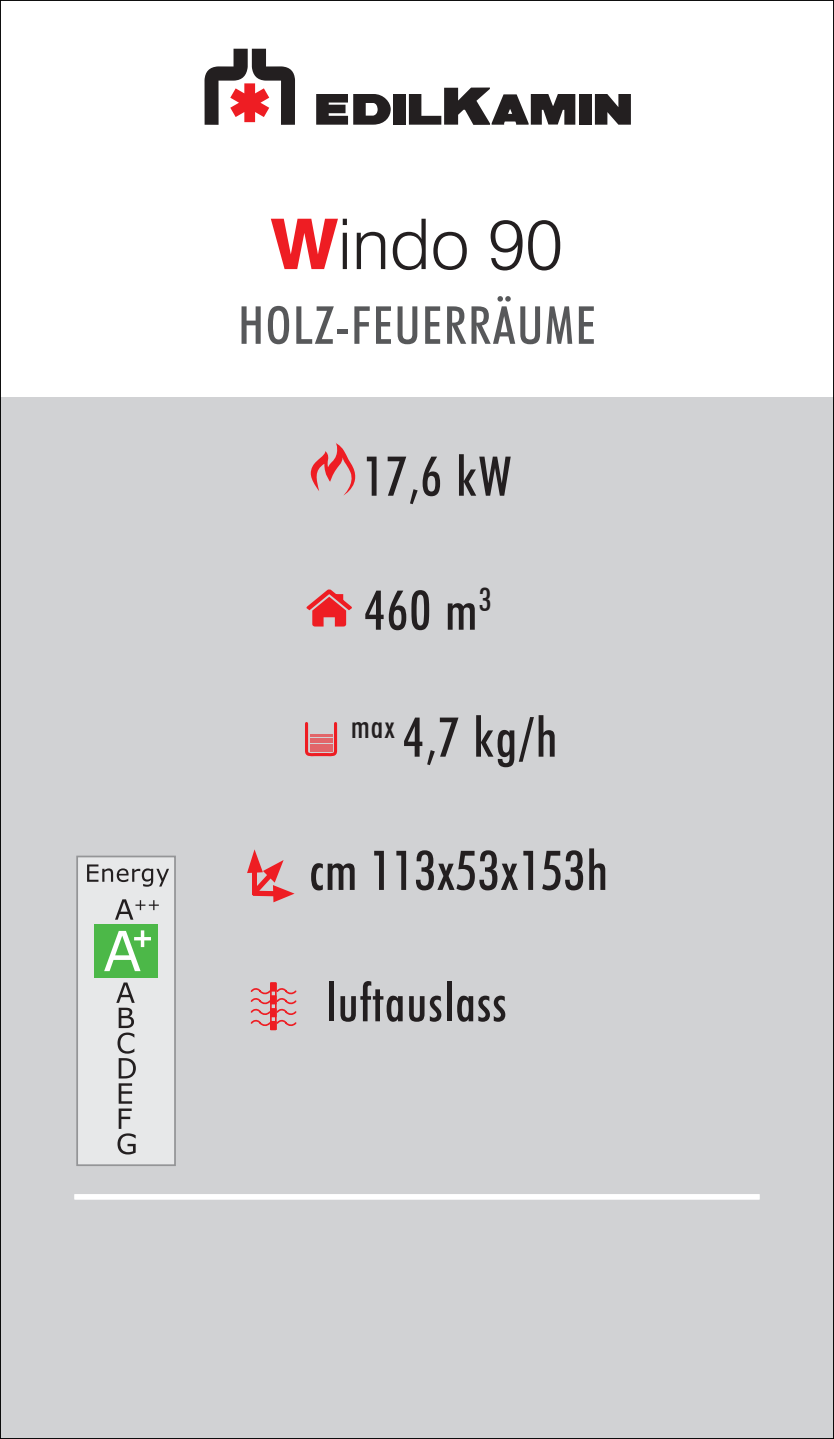
<style>
.page{position:relative;width:834px;height:1439px;background:#fff}
.page>*{position:absolute;margin:0;border:0;box-sizing:border-box;transform-origin:0 0}
.t1{font:300 70px "Swiss 721 BT";color:#231f20}
.t2{font:500 condensed 54.95px "Futura BT";letter-spacing:.02em;color:#231f20}
.t3{font:500 condensed 52.5px "Futura BT";letter-spacing:.03em;color:#57585a}
.t4{font:500 condensed 52.5px "Futura BT";letter-spacing:.02em;color:#231f20}
.s1{font-weight:800;color:#ee1d23}
</style>
<div class="page">
<div style="left:0;top:45px;width:833px;height:1394px;background:#d1d2d4"></div>
<div style="left:0;top:0;width:833px;height:397px;background:#fff"></div>
<svg style="left:204px;top:49px;width:91px;height:76px"></svg>
<div style="left:579px;top:94px;width:12px;height:31px;background:#231f20"></div>
<div style="left:393px;top:94px;width:12px;height:31px;background:#231f20"></div>
<svg style="left:316px;top:94px;width:75px;height:31px"></svg>
<svg style="left:409px;top:88px;width:166px;height:37px"></svg>
<svg style="left:594px;top:94px;width:36px;height:31px"></svg>
<svg style="left:247px;top:849px;width:47px;height:53px"></svg>
<div style="left:253px;top:890px;width:21px;height:6px;background:#ee1d23"></div>
<svg style="left:306px;top:589px;width:46px;height:37px"></svg>
<svg style="left:305px;top:722px;width:33px;height:35px"></svg>
<div style="left:310px;top:744px;width:22px;height:7px;background:#e26569"></div>
<hr style="left:310px;top:738px;width:22px;height:4px;background:#e26569">
<hr style="left:310px;top:734px;width:22px;height:2px;background:#ee1d23">
<svg style="left:310px;top:443px;width:46px;height:52px"></svg>
<svg style="left:270px;top:982px;width:6px;height:6px"></svg>
<div style="left:270px;top:1021px;width:6px;height:9px;background:#ee1d23"></div>
<svg style="left:250px;top:988px;width:47px;height:38px"></svg>
<div style="left:74px;top:1194px;width:685px;height:5px;background:#fff"></div>
<div style="left:76px;top:855px;width:100px;height:311px;background:#e7e8e9"></div>
<svg style="left:87px;top:864px;width:82px;height:22px"></svg>
<svg style="left:115px;top:899px;width:44px;height:20px"></svg>
<div style="left:94px;top:924px;width:64px;height:53px;background:#4cb848"></div>
<svg style="left:104px;top:930px;width:47px;height:41px"></svg>
<svg style="left:116px;top:982px;width:20px;height:172px"></svg>
<p class="t1" style="left:271px;top:202px;width:293px"><span class="s1">W</span>indo 90</p>
<p class="t3" style="left:238px;top:293px;width:359px">HOLZ-FEUERRÄUME</p>
<p class="t2" style="left:363px;top:443px;width:150px">17,6 kW</p>
<p class="t2" style="left:364px;top:577px;width:129px">460 m<sup>3</sup></p>
<p class="t2" style="left:351px;top:704px;width:208px"><sup>max</sup> 4,7 kg/h</p>
<p class="t2" style="left:309px;top:837px;width:300px">cm 113x53x153h</p>
<p class="t4" style="left:326px;top:971px;width:182px">luftauslass</p>
</div>
